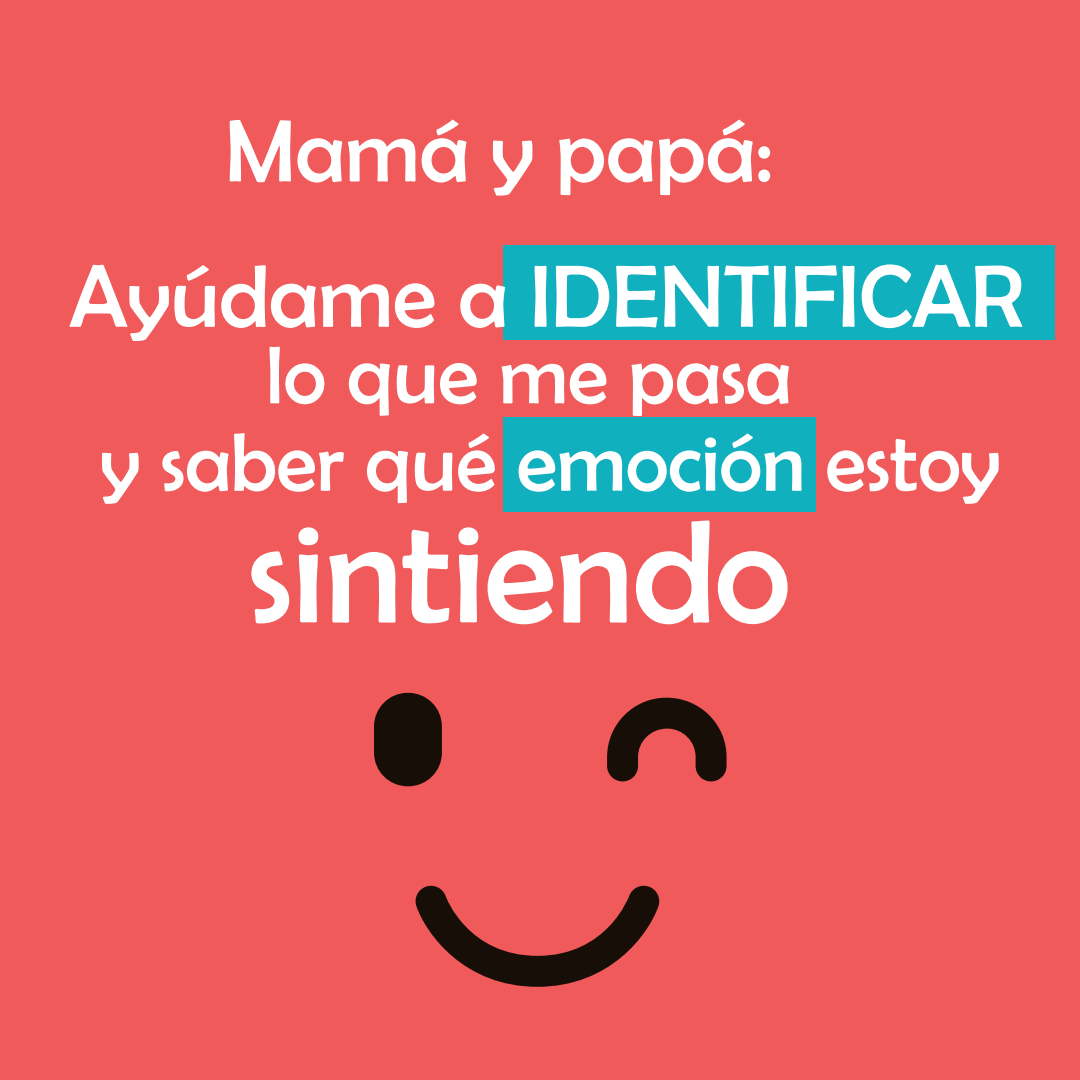
<style>
.page{position:relative;width:1080px;height:1080px;background:#f05a5a}
.page>*{position:absolute;margin:0;border:0;box-sizing:border-box;transform-origin:0 0}
.t1{font:147.5px "Berlin Sans FB";color:#fff}
.t2{font:89.1px "Berlin Sans FB";color:#fff}
.t3{font:82.6px "Berlin Sans FB";color:#fff}
</style>
<div class="page">
<div style="left:374px;top:693px;width:68px;height:93px;background:#160e07;border-radius:34px"></div>
<svg style="left:607px;top:698px;width:120px;height:83px"></svg>
<svg style="left:415px;top:885px;width:245px;height:102px"></svg>
<div style="left:503px;top:245px;width:552px;height:95px;background:#11b0bf"></div>
<div style="left:503px;top:418px;width:313px;height:94px;background:#11b0bf"></div>
<p class="t2" style="left:225px;top:102px;width:550px">Mamá y papá:</p>
<p class="t2" style="left:69px;top:247px;width:956px">Ayúdame a IDENTIFICAR</p>
<p class="t3" style="left:266px;top:329px;width:527px">lo que me pasa</p>
<p class="t3" style="left:101px;top:417px;width:901px">y saber qué emoción estoy</p>
<h1 class="t1" style="left:248px;top:490px;width:544px">sintiendo</h1>
</div>
